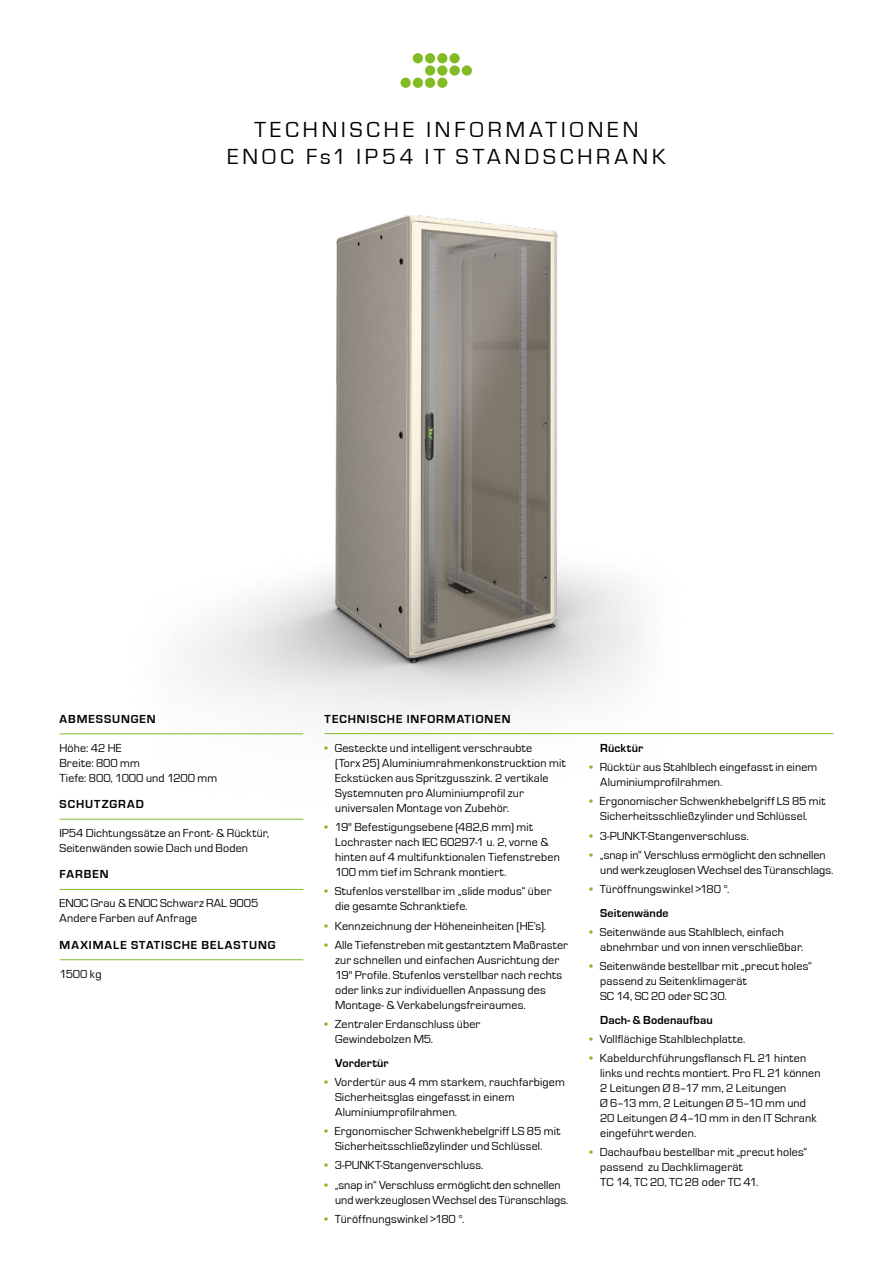
<style>
.page{position:relative;width:893px;height:1263px;background:#fff}
.page>*{position:absolute;margin:0;border:0;box-sizing:border-box;transform-origin:0 0}
.t1{font:22.5px/27px "Eurostile";letter-spacing:.18em;color:#000;text-align:center}
.t2{font:12px/15px "Eurostile";letter-spacing:.015em;color:#000}
.t3{font:700 12px "Eurostile";letter-spacing:.075em;color:#000}
.t4{font:700 12px "Eurostile";letter-spacing:.015em;color:#000}
.t5{font:700 12px "Eurostile";letter-spacing:.01em;color:#000}
.s1{color:#83bb26}
.s2{font-weight:700}
</style>
<div class="page">
<img style="left:59px;top:53px;width:775px;height:767px">
<hr style="left:60px;top:733px;width:243px;height:1px;background:#83bb26">
<hr style="left:60px;top:819px;width:243px;height:1px;background:#83bb26">
<hr style="left:60px;top:889px;width:243px;height:1px;background:#83bb26">
<hr style="left:60px;top:959px;width:243px;height:1px;background:#83bb26">
<hr style="left:325px;top:733px;width:508px;height:1px;background:#83bb26">
<div style="left:400px;top:78px;width:11px;height:10px;background:#83bb26;border-radius:50%"></div>
<div style="left:413px;top:53px;width:10px;height:10px;background:#83bb26;border-radius:50%"></div>
<div style="left:413px;top:78px;width:10px;height:10px;background:#83bb26;border-radius:50%"></div>
<div style="left:425px;top:53px;width:10px;height:10px;background:#83bb26;border-radius:50%"></div>
<div style="left:425px;top:65px;width:10px;height:11px;background:#83bb26;border-radius:50%"></div>
<div style="left:425px;top:78px;width:10px;height:10px;background:#83bb26;border-radius:50%"></div>
<div style="left:437px;top:53px;width:10px;height:10px;background:#83bb26;border-radius:50%"></div>
<div style="left:437px;top:65px;width:10px;height:11px;background:#83bb26;border-radius:50%"></div>
<div style="left:437px;top:78px;width:10px;height:10px;background:#83bb26;border-radius:50%"></div>
<div style="left:449px;top:53px;width:11px;height:10px;background:#83bb26;border-radius:50%"></div>
<div style="left:449px;top:65px;width:11px;height:11px;background:#83bb26;border-radius:50%"></div>
<div style="left:462px;top:65px;width:10px;height:11px;background:#83bb26;border-radius:50%"></div>
<h1 class="t1" style="left:227px;top:116px;width:440px">TECHNISCHE INFORMATIONEN<br>ENOC Fs1 IP54 IT STANDSCHRANK</h1>
<p class="t3" style="left:60px;top:712px;width:98px">ABMESSUNGEN</p>
<p class="t2" style="left:60px;top:741px;width:159px">Höhe: 42 HE<br>Breite: 800 mm<br>Tiefe: 800, 1000 und 1200 mm</p>
<p class="t3" style="left:60px;top:798px;width:86px">SCHUTZGRAD</p>
<p class="t2" style="left:60px;top:826px;width:211px">IP54 Dichtungssätze an Front- &amp; Rücktür,<br>Seitenwänden sowie Dach und Boden</p>
<p class="t3" style="left:60px;top:868px;width:50px">FARBEN</p>
<p class="t2" style="left:60px;top:896px;width:200px">ENOC Grau &amp; ENOC Schwarz RAL 9005<br>Andere Farben auf Anfrage</p>
<p class="t3" style="left:60px;top:938px;width:217px">MAXIMALE STATISCHE BELASTUNG</p>
<p class="t2" style="left:60px;top:966px;width:43px">1500 kg</p>
<p class="t3" style="left:325px;top:712px;width:187px">TECHNISCHE INFORMATIONEN</p>
<p class="t2" style="left:335px;top:741px;width:232px;text-indent:-11px"><span class="s1">•</span> Gesteckte und intelligent verschraubte<br>(Torx 25) Aluminiumrahmenkonstrucktion mit Eckstücken aus Spritzgusszink. 2 vertikale Systemnuten pro Aluminiumprofil zur universalen Montage von Zubehör.</p>
<p class="t2" style="left:335px;top:820px;width:226px;text-indent:-11px"><span class="s1">•</span> 19" Befestigungsebene (482,6 mm) mit Lochraster nach IEC 60297-1 u. 2, vorne &amp; hinten auf 4 multifunktionalen Tiefenstreben 100 mm tief im Schrank montiert.</p>
<p class="t2" style="left:335px;top:884px;width:218px;text-indent:-11px"><span class="s1">•</span> Stufenlos verstellbar im „slide modus“ über die gesamte Schranktiefe.</p>
<p class="t2" style="left:325px;top:918px;width:223px"><span class="s1">•</span> Kennzeichnung der Höheneinheiten (HE’s).</p>
<p class="t2" style="left:335px;top:938px;width:234px;text-indent:-11px"><span class="s1">•</span> Alle Tiefenstreben mit gestantztem Maßraster zur schnellen und einfachen Ausrichtung der 19" Profile. Stufenlos verstellbar nach rechts oder links zur individuellen Anpassung des Montage- &amp; Verkabelungsfreiraumes.</p>
<p class="t2" style="left:335px;top:1017px;width:147px;text-indent:-11px"><span class="s1">•</span> Zentraler Erdanschluss über<br>Gewindebolzen M5.</p>
<p class="t5" style="left:335px;top:1056px;width:55px">Vordertür</p>
<p class="t2" style="left:335px;top:1075px;width:231px;text-indent:-11px"><span class="s1">•</span> Vordertür aus 4 mm starkem, rauchfarbigem<br>Sicherheitsglas eingefasst in einem<br>Aluminiumprofilrahmen.</p>
<p class="t2" style="left:335px;top:1124px;width:227px;text-indent:-11px"><span class="s1">•</span> Ergonomischer Schwenkhebelgriff LS 85 mit<br>Sicherheitsschließzylinder und Schlüssel.</p>
<p class="t2" style="left:324px;top:1158px;width:161px"><span class="s1">•</span> 3-PUNKT-Stangenverschluss.</p>
<p class="t2" style="left:335px;top:1177px;width:235px;text-indent:-11px"><span class="s1">•</span> „snap in“ Verschluss ermöglicht den schnellen und werkzeuglosen Wechsel des Türanschlags.</p>
<p class="t2" style="left:324px;top:1211px;width:141px"><span class="s1">•</span> Türöffnungswinkel &gt;180 °.</p>
<p class="t4" style="left:600px;top:741px;width:44px">Rücktür</p>
<p class="t2" style="left:600px;top:760px;width:219px;text-indent:-11px"><span class="s1">•</span> Rücktür aus Stahlblech eingefasst in einem<br>Aluminiumprofilrahmen.</p>
<p class="t2" style="left:600px;top:794px;width:227px;text-indent:-11px"><span class="s1">•</span> Ergonomischer Schwenkhebelgriff LS 85 mit<br>Sicherheitsschließzylinder und Schlüssel.</p>
<p class="t2" style="left:590px;top:828px;width:161px"><span class="s1">•</span> 3-PUNKT-Stangenverschluss.</p>
<p class="t2" style="left:600px;top:848px;width:235px;text-indent:-11px"><span class="s1">•</span> „snap in“ Verschluss ermöglicht den schnellen und werkzeuglosen Wechsel des Türanschlags.</p>
<p class="t2" style="left:600px;top:877px;width:131px;line-height:23.5px;text-indent:-11px"><span class="s1">•</span> Türöffnungswinkel &gt;180 °.<br><span class="s2">Seitenwände</span></p>
<p class="t2" style="left:600px;top:925px;width:205px;text-indent:-11px"><span class="s1">•</span> Seitenwände aus Stahlblech, einfach abnehmbar und von innen verschließbar.</p>
<p class="t2" style="left:600px;top:959px;width:213px;text-indent:-11px"><span class="s1">•</span> Seitenwände bestellbar mit „precut holes“ passend zu Seitenklimagerät<br>SC 14, SC 20 oder SC 30.</p>
<p class="t4" style="left:600px;top:1013px;width:114px">Dach- &amp; Bodenaufbau</p>
<p class="t2" style="left:590px;top:1032px;width:157px"><span class="s1">•</span> Vollflächige Stahlblechplatte.</p>
<p class="t2" style="left:600px;top:1051px;width:222px;text-indent:-11px"><span class="s1">•</span> Kabeldurchführungsflansch FL 21 hinten links und rechts montiert. Pro FL 21 können 2 Leitungen Ø 8–17 mm, 2 Leitungen<br>Ø 6–13 mm, 2 Leitungen Ø 5–10 mm und 20 Leitungen Ø 4–10 mm in den IT Schrank eingeführt werden.</p>
<p class="t2" style="left:600px;top:1145px;width:209px;text-indent:-11px"><span class="s1">•</span> Dachaufbau bestellbar mit „precut holes“ passend zu Dachklimagerät<br>TC 14, TC 20, TC 28 oder TC 41.</p>
</div>
